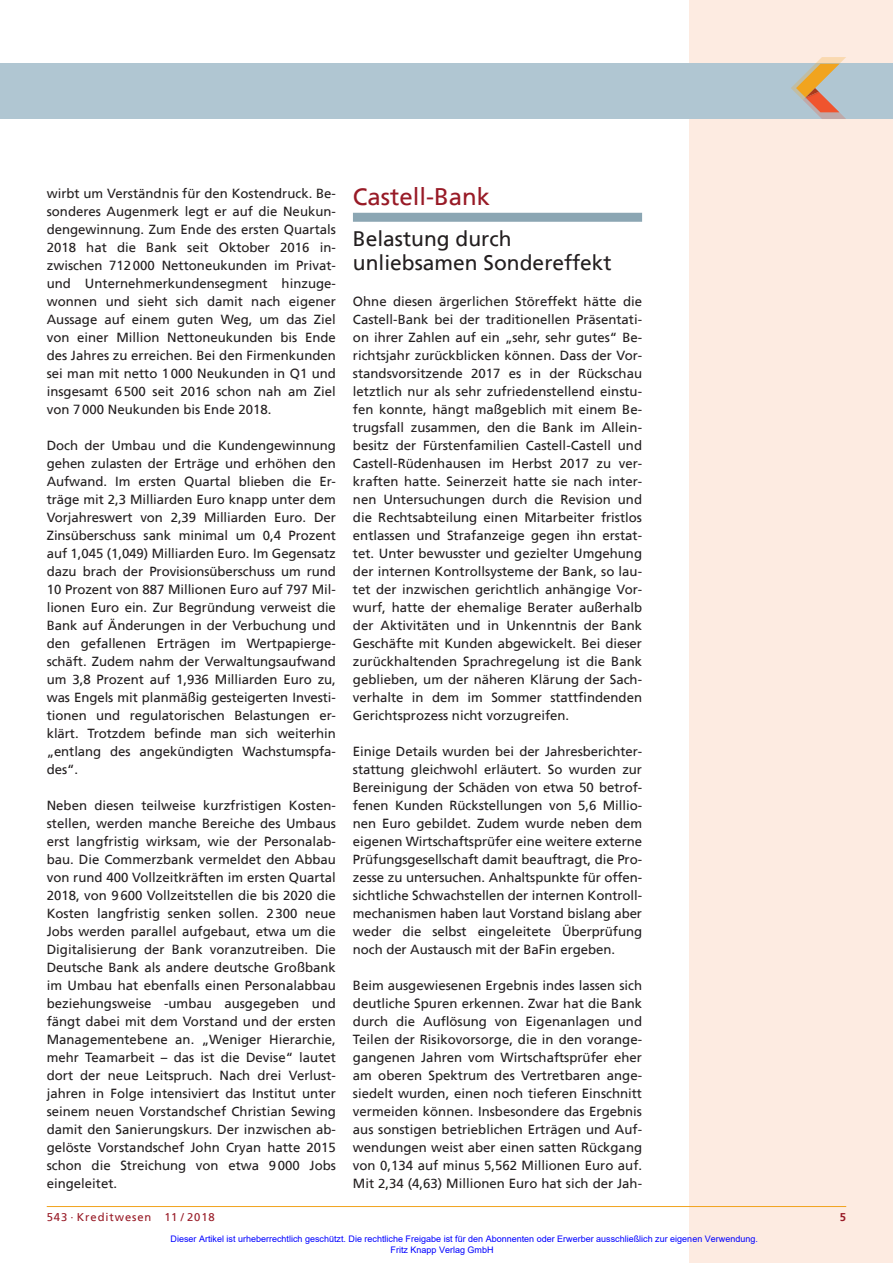
<style>
.page{position:relative;width:893px;height:1263px;background:#fff}
.page>*{position:absolute;margin:0;border:0;box-sizing:border-box;transform-origin:0 0}
.t1{font:24px "Frutiger";color:#981a26}
.t2{font:21px/24px "Frutiger";color:#231f20}
.t3{font:13.2px/18px "Frutiger";color:#231f20;text-align:justify}
.t4{font:11.25px "Frutiger";letter-spacing:.08em;color:#981a26}
.t5{font:700 11.25px "Frutiger";color:#981a26}
.t6{font:9px/10.8px "Arial";color:#00f}
</style>
<div class="page">
<div style="left:689px;top:0;width:204px;height:1263px;background:#fdebe1"></div>
<div style="left:0;top:64px;width:893px;height:55px;background:#b0c6d2"></div>
<svg style="left:791px;top:57px;width:55px;height:62px"></svg>
<hr style="left:47px;top:1206px;width:799px;height:1px;background:#f1a31e">
<div style="left:353px;top:213px;width:289px;height:9px;background:#8ba6b3"></div>
<p class="t3" style="left:47px;top:185px;width:291px">wirbt um Verständnis für den Kostendruck. Be&shy;sonderes Augenmerk legt er auf die Neukun&shy;dengewinnung. Zum Ende des ersten Quartals 2018 hat die Bank seit Oktober 2016 in&shy;zwischen 712000 Nettoneukunden im Privat&shy;und Unternehmerkundensegment hinzuge&shy;wonnen und sieht sich damit nach eigener Aussage auf einem guten Weg, um das Ziel von einer Million Nettoneukunden bis Ende des Jahres zu erreichen. Bei den Firmenkunden sei man mit netto 1000 Neukunden in Q1 und insgesamt 6500 seit 2016 schon nah am Ziel von 7000 Neukunden bis Ende 2018.</p>
<p class="t3" style="left:47px;top:437px;width:291px">Doch der Umbau und die Kundengewinnung gehen zulasten der Erträge und erhöhen den Aufwand. Im ersten Quartal blieben die Er&shy;träge mit 2,3 Milliarden Euro knapp unter dem Vorjahreswert von 2,39 Milliarden Euro. Der Zinsüberschuss sank minimal um 0,4 Prozent auf 1,045 (1,049) Milliarden Euro. Im Gegensatz dazu brach der Provisionsüberschuss um rund 10 Prozent von 887 Millionen Euro auf 797 Mil&shy;lionen Euro ein. Zur Begründung verweist die Bank auf Änderungen in der Verbuchung und den gefallenen Erträgen im Wertpapierge&shy;schäft. Zudem nahm der Verwaltungsaufwand um 3,8 Prozent auf 1,936 Milliarden Euro zu, was Engels mit planmäßig gesteigerten Investi&shy;tionen und regulatorischen Belastungen er&shy;klärt. Trotzdem befinde man sich weiterhin „entlang des angekündigten Wachstumspfa&shy;des“.</p>
<p class="t3" style="left:47px;top:797px;width:291px">Neben diesen teilweise kurzfristigen Kosten&shy;stellen, werden manche Bereiche des Umbaus erst langfristig wirksam, wie der Personalab&shy;bau. Die Commerzbank vermeldet den Abbau von rund 400 Vollzeitkräften im ersten Quartal 2018, von 9600 Vollzeitstellen die bis 2020 die Kosten langfristig senken sollen. 2300 neue Jobs werden parallel aufgebaut, etwa um die Digitalisierung der Bank voranzutreiben. Die Deutsche Bank als andere deutsche Großbank im Umbau hat ebenfalls einen Personalabbau beziehungsweise -umbau ausgegeben und fängt dabei mit dem Vorstand und der ersten Managementebene an. „Weniger Hierarchie, mehr Teamarbeit – das ist die Devise“ lautet dort der neue Leitspruch. Nach drei Verlust&shy;jahren in Folge intensiviert das Institut unter seinem neuen Vorstandschef Christian Sewing damit den Sanierungskurs. Der inzwischen ab&shy;gelöste Vorstandschef John Cryan hatte 2015 schon die Streichung von etwa 9000 Jobs eingeleitet.</p>
<h1 class="t1" style="left:353px;top:186px;width:139px">Castell-Bank</h1>
<h2 class="t2" style="left:353px;top:228px;width:260px">Belastung durch unliebsamen Sondereffekt</h2>
<p class="t3" style="left:353px;top:293px;width:291px">Ohne diesen ärgerlichen Störeffekt hätte die Castell-Bank bei der traditionellen Präsentati&shy;on ihrer Zahlen auf ein „sehr, sehr gutes“ Be&shy;richtsjahr zurückblicken können. Dass der Vor&shy;standsvorsitzende 2017 es in der Rückschau letztlich nur als sehr zufriedenstellend einstu&shy;fen konnte, hängt maßgeblich mit einem Be&shy;trugsfall zusammen, den die Bank im Allein&shy;besitz der Fürstenfamilien Castell-Castell und Castell-Rüdenhausen im Herbst 2017 zu ver&shy;kraften hatte. Seinerzeit hatte sie nach inter&shy;nen Untersuchungen durch die Revision und die Rechtsabteilung einen Mitarbeiter fristlos entlassen und Strafanzeige gegen ihn erstat&shy;tet. Unter bewusster und gezielter Umgehung der internen Kontrollsysteme der Bank, so lau&shy;tet der inzwischen gerichtlich anhängige Vor&shy;wurf, hatte der ehemalige Berater außerhalb der Aktivitäten und in Unkenntnis der Bank Geschäfte mit Kunden abgewickelt. Bei dieser zurückhaltenden Sprachregelung ist die Bank geblieben, um der näheren Klärung der Sach&shy;verhalte in dem im Sommer stattfindenden Gerichtsprozess nicht vorzugreifen.</p>
<p class="t3" style="left:353px;top:743px;width:291px">Einige Details wurden bei der Jahresberichter&shy;stattung gleichwohl erläutert. So wurden zur Bereinigung der Schäden von etwa 50 betrof&shy;fenen Kunden Rückstellungen von 5,6 Millio&shy;nen Euro gebildet. Zudem wurde neben dem eigenen Wirtschaftsprüfer eine weitere externe Prüfungsgesellschaft damit beauftragt, die Pro&shy;zesse zu untersuchen. Anhaltspunkte für offen&shy;sichtliche Schwachstellen der internen Kontroll&shy;mechanismen haben laut Vorstand bislang aber weder die selbst eingeleitete Überprüfung noch der Austausch mit der BaFin ergeben.</p>
<p class="t3" style="left:353px;top:977px;width:291px">Beim ausgewiesenen Ergebnis indes lassen sich deutliche Spuren erkennen. Zwar hat die Bank durch die Auflösung von Eigenanlagen und Teilen der Risikovorsorge, die in den vorange&shy;gangenen Jahren vom Wirtschaftsprüfer eher am oberen Spektrum des Vertretbaren ange&shy;siedelt wurden, einen noch tieferen Einschnitt vermeiden können. Insbesondere das Ergebnis aus sonstigen betrieblichen Erträgen und Auf&shy;wendungen weist aber einen satten Rückgang von 0,134 auf minus 5,562 Millionen Euro auf.<br>Mit 2,34 (4,63) Millionen Euro hat sich der Jah-</p>
<p class="t4" style="left:47px;top:1211px;width:170px">543 · Kreditwesen 11 / 2018</p>
<p class="t5" style="left:840px;top:1211px;width:8px">5</p>
<p class="t6" style="left:391px;top:1233px;width:369px;text-indent:-220px">Dieser Artikel ist urheberrechtlich geschützt. Die rechtliche Freigabe ist für den Abonnenten oder Erwerber ausschließlich zur eigenen Verwendung.<br>Fritz Knapp Verlag GmbH</p>
</div>
